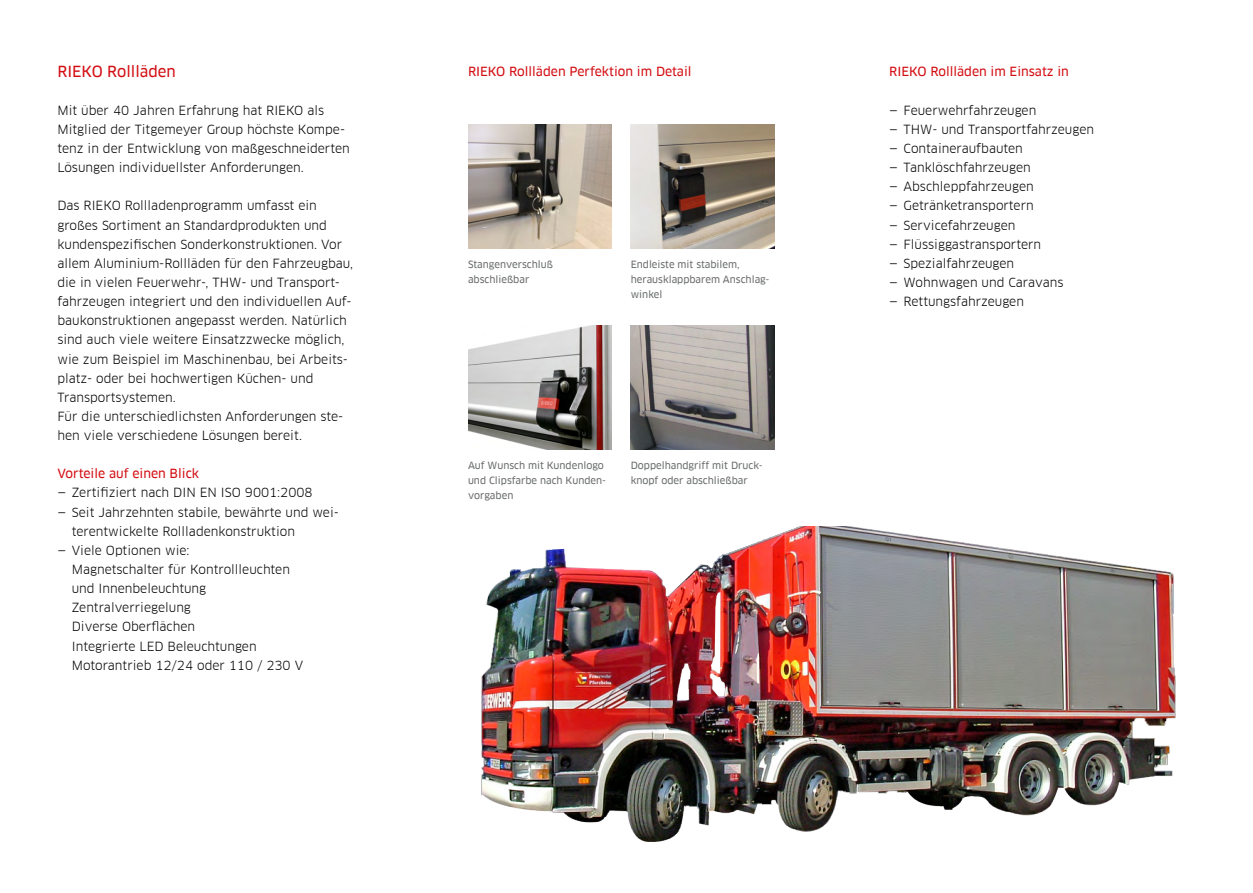
<style>
.page{position:relative;width:1253px;height:893px;background:#fff}
.page>*{position:absolute;margin:0;border:0;box-sizing:border-box;transform-origin:0 0}
.t1{font:15px "Clan Offc Pro News";color:#d40f14}
.t2{font:12.3px/19.2px "Clan Offc Pro";color:#000}
.t3{font:12.3px "Clan Offc Pro News";color:#d40f14}
.t4{font:9.75px/15.3px "Clan Offc Pro News";color:#6b6e6e}
</style>
<div class="page">
<img style="left:468px;top:124px;width:143px;height:125px">
<img style="left:630px;top:124px;width:144px;height:125px">
<img style="left:468px;top:325px;width:143px;height:125px">
<img style="left:630px;top:325px;width:144px;height:125px">
<img style="left:481px;top:526px;width:695px;height:316px">
<p class="t1" style="left:57px;top:62px;width:120px">RIEKO Rollläden</p>
<p class="t2" style="left:57px;top:101px;width:294px">Mit über 40 Jahren Erfahrung hat RIEKO als Mitglied der Titgemeyer Group höchste Kompe&shy;tenz in der Entwicklung von maßgeschneiderten Lösungen individuellster Anforderungen.</p>
<p class="t2" style="left:57px;top:196px;width:297px">Das RIEKO Rollladenprogramm umfasst ein großes Sortiment an Standardprodukten und kundenspezifischen Sonderkonstruktionen. Vor allem Aluminium-Rollläden für den Fahrzeugbau, die in vielen Feuerwehr-, THW- und Transport&shy;fahrzeugen integriert und den individuellen Auf&shy;baukonstruktionen angepasst werden. Natürlich sind auch viele weitere Einsatzzwecke möglich, wie zum Beispiel im Maschinenbau, bei Arbeits&shy;platz- oder bei hochwertigen Küchen- und Transportsystemen.<br>Für die unterschiedlichsten Anforderungen ste&shy;hen viele verschiedene Lösungen bereit.</p>
<p class="t3" style="left:57px;top:467px;width:143px">Vorteile auf einen Blick</p>
<p class="t2" style="left:57px;top:483px;width:257px">— Zertifiziert nach DIN EN ISO 9001:2008</p>
<p class="t2" style="left:72px;top:502px;width:269px;text-indent:-14px">— Seit Jahrzehnten stabile, bewährte und wei&shy;terentwickelte Rollladenkonstruktion</p>
<p class="t2" style="left:72px;top:541px;width:233px;text-indent:-14px">— Viele Optionen wie:<br>Magnetschalter für Kontrollleuchten und Innenbeleuchtung<br>Zentralverriegelung<br>Diverse Oberflächen<br>Integrierte LED Beleuchtungen<br>Motorantrieb 12/24 oder 110 / 230 V</p>
<p class="t3" style="left:468px;top:65px;width:225px">RIEKO Rollläden Perfektion im Detail</p>
<p class="t4" style="left:468px;top:257px;width:86px">Stangenverschluß abschließbar</p>
<p class="t4" style="left:630px;top:257px;width:140px">Endleiste mit stabilem, herausklappbarem Anschlag&shy;winkel</p>
<p class="t4" style="left:468px;top:457px;width:140px">Auf Wunsch mit Kundenlogo und Clipsfarbe nach Kunden&shy;vorgaben</p>
<p class="t4" style="left:630px;top:457px;width:133px">Doppelhandgriff mit Druck&shy;knopf oder abschließbar</p>
<p class="t3" style="left:889px;top:65px;width:181px">RIEKO Rollläden im Einsatz in</p>
<p class="t2" style="left:889px;top:101px;width:149px">— Feuerwehrfahrzeugen</p>
<p class="t2" style="left:889px;top:120px;width:206px">— THW- und Transportfahrzeugen</p>
<p class="t2" style="left:889px;top:139px;width:135px">— Containeraufbauten</p>
<p class="t2" style="left:889px;top:158px;width:143px">— Tanklöschfahrzeugen</p>
<p class="t2" style="left:889px;top:177px;width:146px">— Abschleppfahrzeugen</p>
<p class="t2" style="left:889px;top:196px;width:146px">— Getränketransportern</p>
<p class="t2" style="left:889px;top:215px;width:128px">— Servicefahrzeugen</p>
<p class="t2" style="left:889px;top:234px;width:153px">— Flüssiggastransportern</p>
<p class="t2" style="left:889px;top:254px;width:126px">— Spezialfahrzeugen</p>
<p class="t2" style="left:889px;top:273px;width:176px">— Wohnwagen und Caravans</p>
<p class="t2" style="left:889px;top:292px;width:136px">— Rettungsfahrzeugen</p>
</div>
